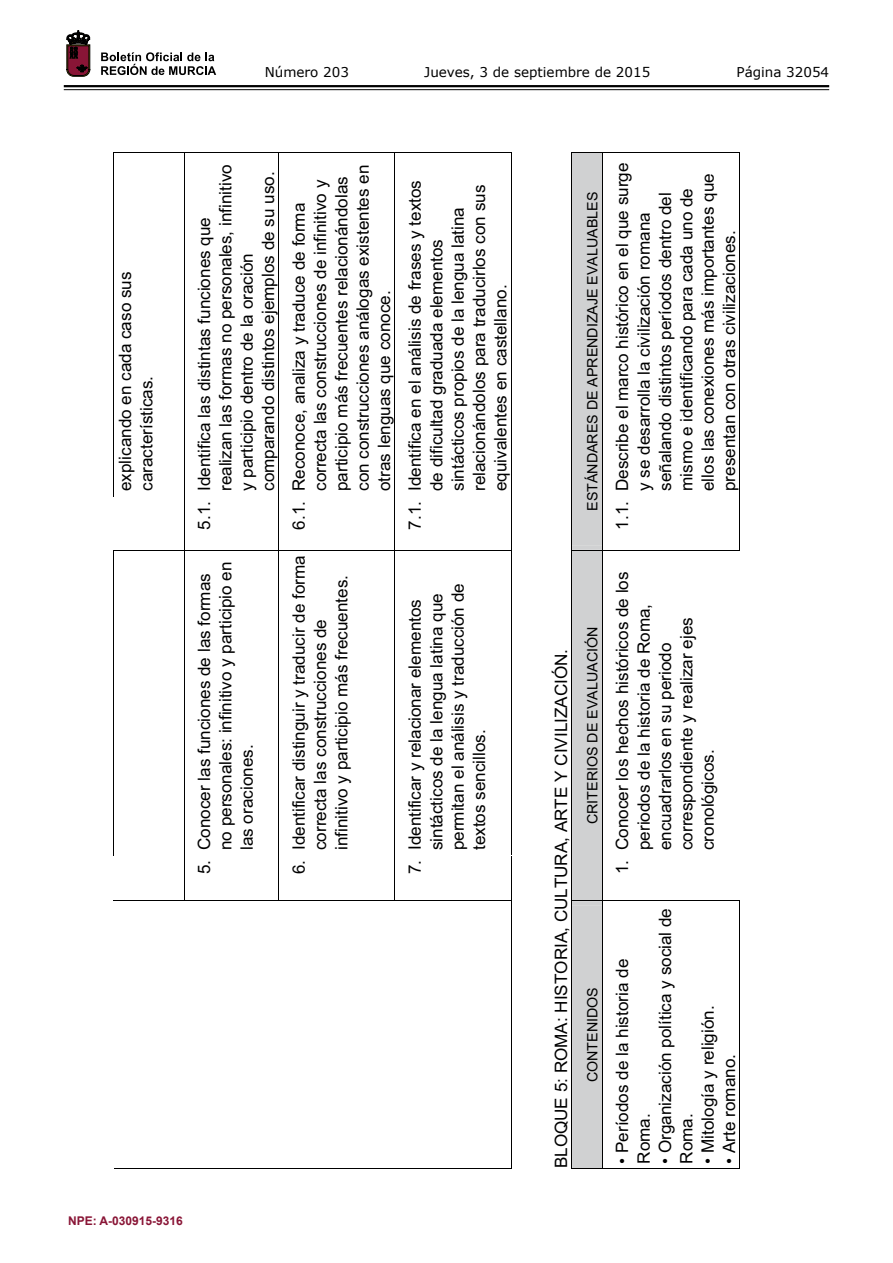
<style>
.page{position:relative;width:893px;height:1263px;background:#fff}
.page>*{position:absolute;margin:0;border:0;box-sizing:border-box;transform-origin:0 0}
.t1{font:17.1px/21.3px "Arial";color:#000}
.t2{font:14.25px "Arial";color:#000}
.t3{font:13.5px "Verdana";color:#000}
.t4{font:700 12px "Arial";color:#891536}
</style>
<div class="page">
<hr style="left:64px;top:85px;width:765px;height:2px;background:#000">
<hr style="left:64px;top:89px;width:765px;height:1px;background:#000">
<svg style="left:101px;top:52px;width:115px;height:23px"></svg>
<svg style="left:67px;top:31px;width:23px;height:45px"></svg>
<hr style="left:113px;top:550px;width:1px;height:306px;background:#000">
<hr style="left:113px;top:152px;width:1px;height:344px;background:#000">
<hr style="left:114px;top:1168px;width:70px;height:1px;background:#000">
<hr style="left:114px;top:900px;width:70px;height:1px;background:#000">
<hr style="left:114px;top:550px;width:70px;height:1px;background:#000">
<hr style="left:114px;top:152px;width:70px;height:1px;background:#000">
<hr style="left:184px;top:152px;width:1px;height:749px;background:#000">
<hr style="left:184px;top:1168px;width:94px;height:1px;background:#000">
<hr style="left:184px;top:900px;width:94px;height:1px;background:#000">
<hr style="left:184px;top:550px;width:94px;height:1px;background:#000">
<hr style="left:184px;top:152px;width:94px;height:1px;background:#000">
<hr style="left:278px;top:152px;width:1px;height:749px;background:#000">
<hr style="left:279px;top:1168px;width:116px;height:1px;background:#000">
<hr style="left:279px;top:900px;width:116px;height:1px;background:#000">
<hr style="left:279px;top:550px;width:116px;height:1px;background:#000">
<hr style="left:279px;top:152px;width:116px;height:1px;background:#000">
<hr style="left:395px;top:152px;width:1px;height:749px;background:#000">
<hr style="left:395px;top:1168px;width:116px;height:1px;background:#000">
<hr style="left:511px;top:901px;width:1px;height:268px;background:#000">
<hr style="left:395px;top:900px;width:116px;height:1px;background:#000">
<hr style="left:511px;top:856px;width:1px;height:44px;background:#000">
<hr style="left:511px;top:550px;width:1px;height:305px;background:#000">
<hr style="left:395px;top:550px;width:116px;height:1px;background:#000">
<hr style="left:511px;top:496px;width:1px;height:54px;background:#000">
<hr style="left:511px;top:153px;width:1px;height:342px;background:#000">
<hr style="left:395px;top:152px;width:116px;height:1px;background:#000">
<div style="left:571px;top:152px;width:31px;height:1017px;background:#d0d1d2"></div>
<hr style="left:572px;top:1168px;width:30px;height:1px;background:#000">
<hr style="left:572px;top:900px;width:30px;height:1px;background:#000">
<hr style="left:572px;top:550px;width:30px;height:1px;background:#000">
<hr style="left:572px;top:152px;width:30px;height:1px;background:#000">
<hr style="left:602px;top:152px;width:1px;height:1017px;background:#000">
<hr style="left:603px;top:1168px;width:137px;height:1px;background:#000">
<hr style="left:740px;top:901px;width:1px;height:268px;background:#000">
<hr style="left:603px;top:900px;width:137px;height:1px;background:#000">
<hr style="left:603px;top:550px;width:137px;height:1px;background:#000">
<hr style="left:740px;top:496px;width:1px;height:54px;background:#000">
<hr style="left:740px;top:153px;width:1px;height:342px;background:#000">
<hr style="left:603px;top:152px;width:137px;height:1px;background:#000">
<p class="t3" style="left:265px;top:62px;width:86px">Número 203</p>
<p class="t3" style="left:424px;top:62px;width:228px">Jueves, 3 de septiembre de 2015</p>
<p class="t3" style="left:736px;top:62px;width:94px">Página 32054</p>
<p class="t1" style="left:115px;top:491px;width:221px;rotate:-90deg">explicando en cada caso sus características.</p>
<p class="t1" style="left:194px;top:491px;width:328px;text-indent:-38px;rotate:-90deg">5.1. Identifica las distintas funciones que realizan las formas no personales, infinitivo y participio dentro de la oración comparando distintos ejemplos de su uso.</p>
<p class="t1" style="left:194px;top:850px;width:290px;text-indent:-24px;rotate:-90deg">5. Conocer las funciones de las formas no personales: infinitivo y participio en las oraciones.</p>
<p class="t1" style="left:288px;top:491px;width:328px;text-indent:-38px;rotate:-90deg">6.1. Reconoce, analiza y traduce de forma correcta las construcciones de infinitivo y participio más frecuentes relacionándolas con construcciones análogas existentes en otras lenguas que conoce.</p>
<p class="t1" style="left:288px;top:850px;width:296px;text-indent:-24px;rotate:-90deg">6. Identificar distinguir y traducir de forma correcta las construcciones de infinitivo y participio más frecuentes.</p>
<p class="t1" style="left:404px;top:491px;width:313px;text-indent:-38px;rotate:-90deg">7.1. Identifica en el análisis de frases y textos de dificultad graduada elementos sintácticos propios de la lengua latina relacionándolos para traducirlos con sus equivalentes en castellano.</p>
<p class="t1" style="left:404px;top:850px;width:268px;text-indent:-24px;rotate:-90deg">7. Identificar y relacionar elementos sintácticos de la lengua latina que permitan el análisis y traducción de textos sencillos.</p>
<p class="t4" style="left:68px;top:1213px;width:116px">NPE: A-030915-9316</p>
<p class="t2" style="left:583px;top:511px;width:321px;rotate:-90deg">ESTÁNDARES DE APRENDIZAJE EVALUABLES</p>
<p class="t1" style="left:551px;top:1168px;width:521px;rotate:-90deg">BLOQUE 5: ROMA: HISTORIA, CULTURA, ARTE Y CIVILIZACIÓN.</p>
<p class="t2" style="left:583px;top:824px;width:199px;rotate:-90deg">CRITERIOS DE EVALUACIÓN</p>
<p class="t2" style="left:583px;top:1082px;width:97px;rotate:-90deg">CONTENIDOS</p>
<p class="t1" style="left:612px;top:491px;width:330px;text-indent:-38px;rotate:-90deg">1.1. Describe el marco histórico en el que surge y se desarrolla la civilización romana señalando distintos períodos dentro del mismo e identificando para cada uno de ellos las conexiones más importantes que presentan con otras civilizaciones.</p>
<p class="t1" style="left:612px;top:850px;width:280px;text-indent:-24px;rotate:-90deg">1. Conocer los hechos históricos de los periodos de la historia de Roma, encuadrarlos en su periodo correspondiente y realizar ejes cronológicos.</p>
<p class="t1" style="left:612px;top:1164px;width:206px;rotate:-90deg">• Períodos de la historia de<br>Roma.</p>
<p class="t1" style="left:655px;top:1164px;width:257px;rotate:-90deg">• Organización política y social de<br>Roma.</p>
<p class="t1" style="left:697px;top:1164px;width:160px;rotate:-90deg">• Mitología y religión.</p>
<p class="t1" style="left:719px;top:1164px;width:111px;rotate:-90deg">• Arte romano.</p>
</div>
